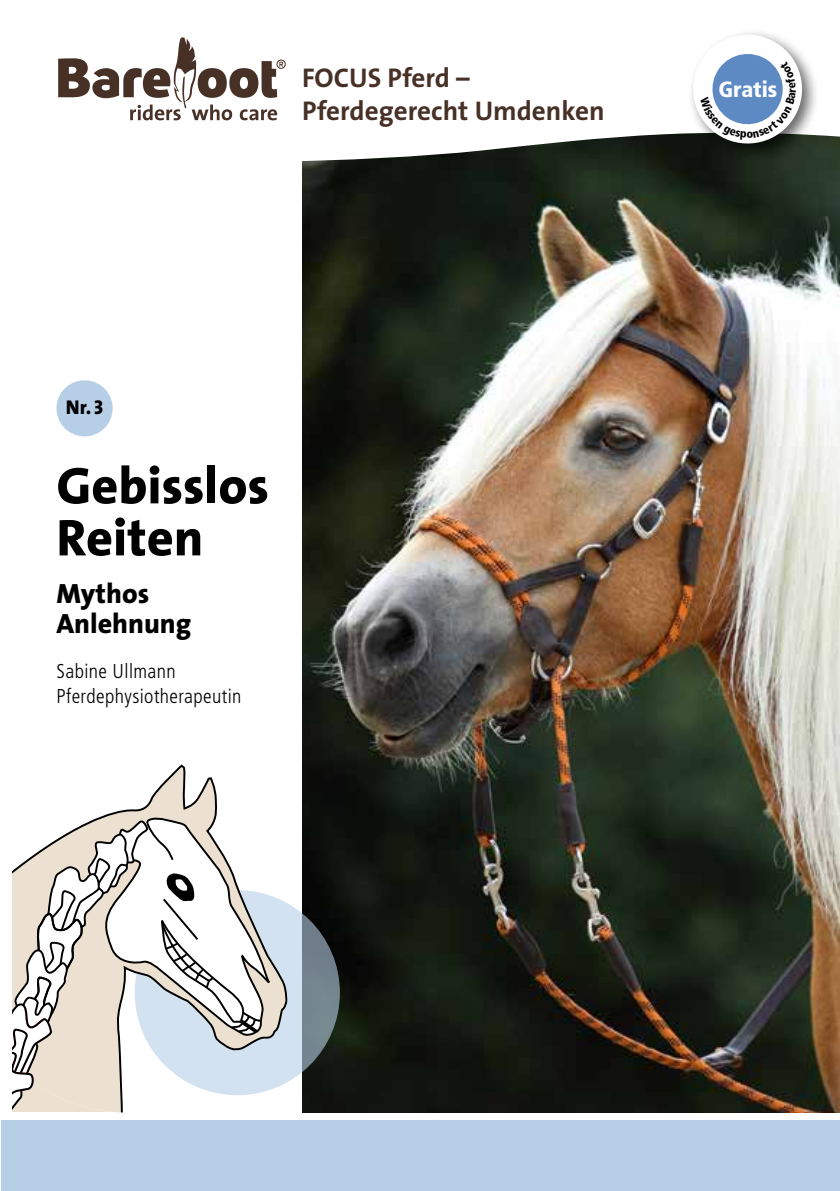
<style>
.page{position:relative;width:840px;height:1191px;background:#fff}
.page>*{position:absolute;margin:0;border:0;box-sizing:border-box;transform-origin:0 0}
.t1{font:800 52px/52px "The Sans";color:#000}
.t2{font:800 28px/30px "The Sans";color:#000}
.t3{font:700 27.2px/33px "The Sans";color:#473026}
.t4{font:900 condensed 22px "Frutiger";color:#fff}
.t5{font:300 condensed 20px/25px "Frutiger";letter-spacing:.02em;color:#000}
.t6{font:800 20px "The Sans";color:#000}
.s1{font-family:"The Sans Extra Bold Caps";font-weight:400}
</style>
<div class="page">
<img style="left:130px;top:120px;width:709px;height:993px">
<svg style="left:137px;top:892px;width:200px;height:201px;background:#97a7b3"></svg>
<svg style="left:100px;top:765px;width:188px;height:348px"></svg>
<svg style="left:12px;top:817px;width:256px;height:296px"></svg>
<div style="left:1px;top:1120px;width:838px;height:71px;background:#b7cfe6"></div>
<svg style="left:56px;top:380px;width:57px;height:57px"></svg>
<div style="left:686px;top:29px;width:133px;height:132px;background:#000;opacity:.6"></div>
<svg style="left:58px;top:37px;width:227px;height:83px"></svg>
<svg style="left:685px;top:29px;width:123px;height:122px"></svg>
<h3 class="t3" style="left:302px;top:61px;width:304px">FOCUS Pferd –<br>Pferdegerecht Umdenken</h3>
<p class="t6" style="left:66px;top:390px;width:39px">Nr. <span class="s1">3</span></p>
<h1 class="t1" style="left:56px;top:458px;width:214px">Gebisslos<br>Reiten</h1>
<h2 class="t2" style="left:56px;top:577px;width:136px">Mythos<br>Anlehnung</h2>
<p class="t5" style="left:56px;top:658px;width:186px">Sabine Ullmann<br>Pferdephysiotherapeutin</p>
<p class="t4" style="left:718px;top:76px;width:60px">Gratis</p>
</div>
